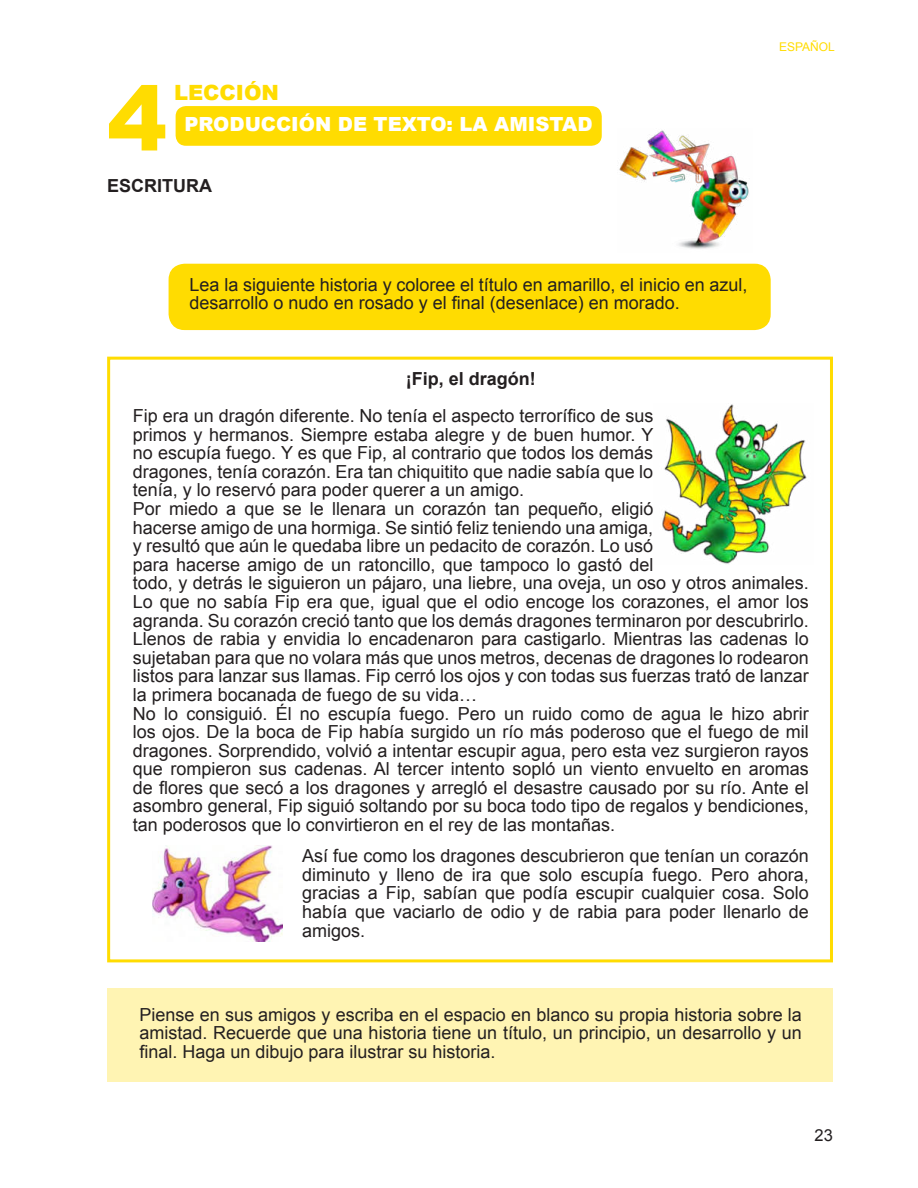
<style>
.page{position:relative;width:918px;height:1188px;background:#fff}
.page>*{position:absolute;margin:0;border:0;box-sizing:border-box;transform-origin:0 0}
.t1{font:900 90px "Arial";color:#ffdc01}
.t2{font:900 21px "Arial";color:#ffdc01}
.t3{font:900 19.5px "Arial";color:#fff}
.t4{font:18px/18.6px "Arial";color:#231f20}
.t5{font:700 18px "Arial";color:#231f20}
.t6{font:16.5px "Arial";color:#231f20}
.t7{font:12px "Arial";color:#ffdc01}
</style>
<div class="page">
<div style="left:169px;top:264px;width:602px;height:66px;background:#ffdc01;border-radius:16px"></div>
<div style="left:107px;top:357px;width:726px;height:605px;border:3px solid #ffdc01"></div>
<img style="left:662px;top:404px;width:145px;height:160px">
<div style="left:107px;top:989px;width:726px;height:93px;background:#fff4b3"></div>
<img style="left:152px;top:846px;width:131px;height:95px">
<div style="left:176px;top:106px;width:426px;height:40px;background:#ffdc01;border-radius:10px"></div>
<img style="left:619px;top:130px;width:130px;height:119px">
<h1 class="t1" style="left:107px;top:67px;width:62px">4</h1>
<p class="t2" style="left:174px;top:81px;width:106px">LECCIÓN</p>
<p class="t3" style="left:184px;top:113px;width:410px">PRODUCCIÓN DE TEXTO: LA AMISTAD</p>
<p class="t5" style="left:107px;top:173px;width:106px">ESCRITURA</p>
<p class="t7" style="left:779px;top:43px;width:57px">ESPAÑOL</p>
<p class="t4" style="left:190px;top:277px;width:559px">Lea la siguiente historia y coloree el título en amarillo, el inicio en azul, desarrollo o nudo en rosado y el final (desenlace) en morado.</p>
<p class="t5" style="left:406px;top:366px;width:132px">¡Fip, el dragón!</p>
<p class="t4" style="left:133px;top:407px;width:678px">Fip era un dragón diferente. No tenía el aspecto terrorífico de sus<br>primos y hermanos. Siempre estaba alegre y de buen humor. Y<br>no escupía fuego. Y es que Fip, al contrario que todos los demás<br>dragones, tenía corazón. Era tan chiquitito que nadie sabía que lo<br>tenía, y lo reservó para poder querer a un amigo.<br>Por miedo a que se le llenara un corazón tan pequeño, eligió<br>hacerse amigo de una hormiga. Se sintió feliz teniendo una amiga,<br>y resultó que aún le quedaba libre un pedacito de corazón. Lo usó<br>para hacerse amigo de un ratoncillo, que tampoco lo gastó del<br>todo, y detrás le siguieron un pájaro, una liebre, una oveja, un oso y otros animales.<br>Lo que no sabía Fip era que, igual que el odio encoge los corazones, el amor los agranda. Su corazón creció tanto que los demás dragones terminaron por descubrirlo.<br>Llenos de rabia y envidia lo encadenaron para castigarlo. Mientras las cadenas lo sujetaban para que no volara más que unos metros, decenas de dragones lo rodearon listos para lanzar sus llamas. Fip cerró los ojos y con todas sus fuerzas trató de lanzar la primera bocanada de fuego de su vida…<br>No lo consiguió. Él no escupía fuego. Pero un ruido como de agua le hizo abrir los ojos. De la boca de Fip había surgido un río más poderoso que el fuego de mil dragones. Sorprendido, volvió a intentar escupir agua, pero esta vez surgieron rayos que rompieron sus cadenas. Al tercer intento sopló un viento envuelto en aromas de flores que secó a los dragones y arregló el desastre causado por su río. Ante el asombro general, Fip siguió soltando por su boca todo tipo de regalos y bendiciones, tan poderosos que lo convirtieron en el rey de las montañas.</p>
<p class="t4" style="left:302px;top:848px;width:508px;text-align:justify">Así fue como los dragones descubrieron que tenían un corazón diminuto y lleno de ira que solo escupía fuego. Pero ahora, gracias a Fip, sabían que podía escupir cualquier cosa. Solo había que vaciarlo de odio y de rabia para poder llenarlo de amigos.</p>
<p class="t4" style="left:139px;top:1007px;width:664px;text-align:justify">Piense en sus amigos y escriba en el espacio en blanco su propia historia sobre la amistad. Recuerde que una historia tiene un título, un principio, un desarrollo y un final. Haga un dibujo para ilustrar su historia.</p>
<p class="t6" style="left:815px;top:1129px;width:20px">23</p>
</div>
